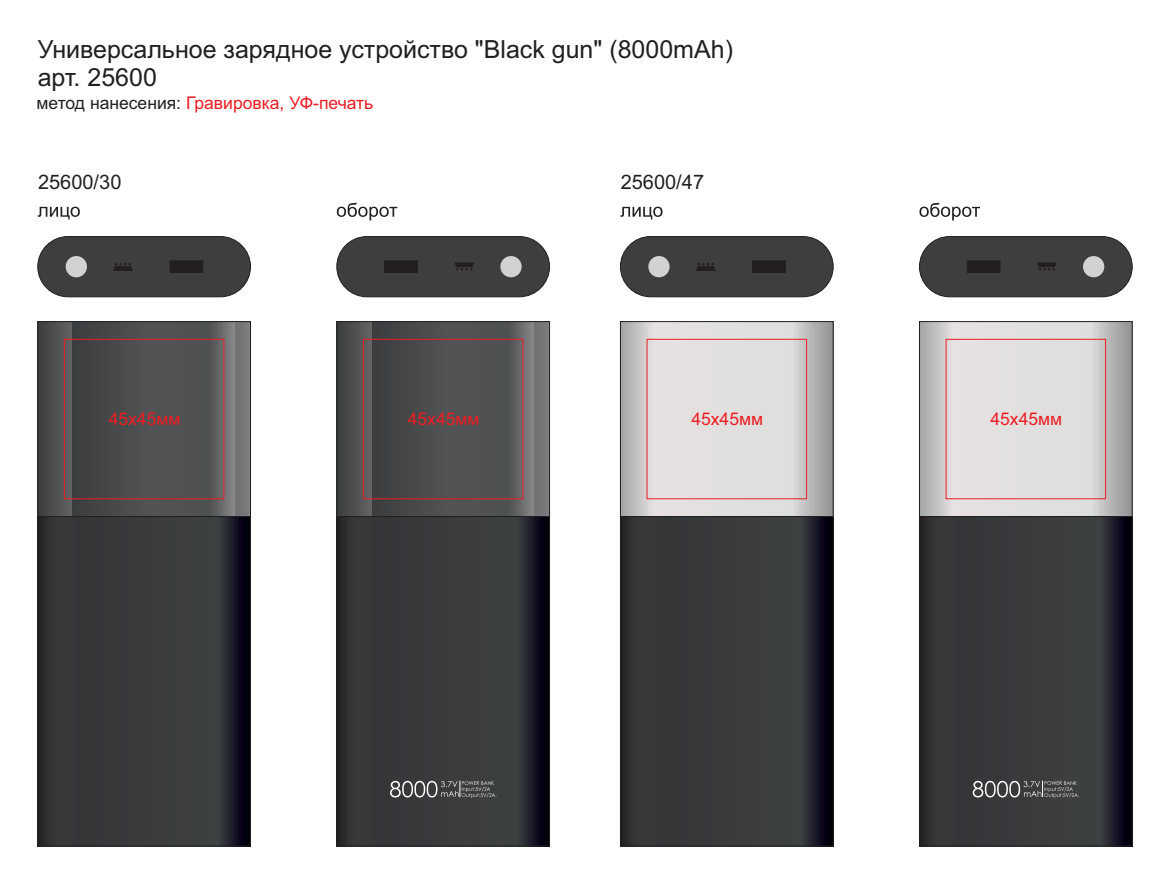
<style>
.page{position:relative;width:1170px;height:886px;background:#fff}
.page>*{position:absolute;margin:0;border:0;box-sizing:border-box;transform-origin:0 0}
.t1{font:25px/27.9px "Arial";color:#231f20}
.t2{font:20px "Arial";color:#231f20}
.t3{font:17.5px "Arial";color:#ee1d23}
.s1{color:#231f20}
</style>
<div class="page">
<svg style="left:338px;top:518px;width:210px;height:326px;background:#333437"></svg>
<div style="left:336px;top:516px;width:214px;height:330px;border:1px solid #231f20"></div>
<svg style="left:338px;top:323px;width:210px;height:192px;background:#515354"></svg>
<div style="left:336px;top:321px;width:214px;height:196px;border:1px solid #231f20"></div>
<svg style="left:390px;top:780px;width:106px;height:18px;background:#626364"></svg>
<svg style="left:921px;top:518px;width:209px;height:326px;background:#333437"></svg>
<div style="left:919px;top:516px;width:213px;height:330px;border:1px solid #231f20"></div>
<svg style="left:921px;top:323px;width:209px;height:192px;background:#d5d2d2"></svg>
<div style="left:919px;top:321px;width:213px;height:196px;border:1px solid #231f20"></div>
<svg style="left:972px;top:780px;width:106px;height:18px;background:#616364"></svg>
<svg style="left:39px;top:518px;width:210px;height:326px;background:#333437"></svg>
<div style="left:37px;top:516px;width:214px;height:330px;border:1px solid #231f20"></div>
<svg style="left:39px;top:323px;width:210px;height:192px;background:#515254"></svg>
<div style="left:37px;top:321px;width:214px;height:196px;border:1px solid #231f20"></div>
<svg style="left:622px;top:518px;width:209px;height:326px;background:#333438"></svg>
<div style="left:620px;top:516px;width:213px;height:330px;border:1px solid #231f20"></div>
<svg style="left:622px;top:323px;width:209px;height:192px;background:#d5d2d2"></svg>
<div style="left:620px;top:321px;width:213px;height:196px;border:1px solid #231f20"></div>
<div style="left:64px;top:339px;width:160px;height:160px;border:1px solid #ee1d23"></div>
<div style="left:647px;top:339px;width:159px;height:160px;border:1px solid #ee1d23"></div>
<div style="left:363px;top:339px;width:160px;height:160px;border:1px solid #ee1d23"></div>
<div style="left:945px;top:339px;width:160px;height:160px;border:1px solid #ee1d23"></div>
<div style="left:37px;top:236px;width:214px;height:61px;background:#3e3e3f;border:1px solid #231f20;border-radius:30px"></div>
<div style="left:66px;top:256px;width:21px;height:21px;background:#d1d2d4;border-radius:50%"></div>
<svg style="left:113px;top:263px;width:20px;height:8px"></svg>
<svg style="left:169px;top:260px;width:34px;height:13px"></svg>
<div style="left:620px;top:236px;width:213px;height:61px;background:#3e3e3f;border:1px solid #231f20;border-radius:30px"></div>
<div style="left:648px;top:256px;width:21px;height:21px;background:#d1d2d4;border-radius:50%"></div>
<svg style="left:696px;top:263px;width:19px;height:8px"></svg>
<svg style="left:752px;top:260px;width:34px;height:13px"></svg>
<div style="left:336px;top:236px;width:214px;height:61px;background:#3e3e3f;border:1px solid #231f20;border-radius:30px"></div>
<div style="left:500px;top:256px;width:21px;height:21px;background:#d1d2d4;border-radius:50%"></div>
<svg style="left:455px;top:262px;width:19px;height:8px"></svg>
<svg style="left:384px;top:260px;width:34px;height:13px"></svg>
<div style="left:919px;top:236px;width:213px;height:61px;background:#3e3e3f;border:1px solid #231f20;border-radius:30px"></div>
<div style="left:1082px;top:256px;width:22px;height:21px;background:#d1d2d4;border-radius:50%"></div>
<svg style="left:1037px;top:262px;width:19px;height:8px"></svg>
<svg style="left:967px;top:260px;width:33px;height:13px"></svg>
<svg style="left:38px;top:207px;width:42px;height:12px"></svg>
<svg style="left:620px;top:207px;width:42px;height:12px"></svg>
<svg style="left:337px;top:203px;width:60px;height:17px"></svg>
<svg style="left:919px;top:203px;width:60px;height:17px"></svg>
<h1 class="t1" style="left:38px;top:38px;width:696px">Универсальное зарядное устройство "Black gun" (8000mAh) арт. 25600</h1>
<p class="t3" style="left:37px;top:96px;width:338px"><span class="s1">метод нанесения:</span> Гравировка, УФ-печать</p>
<p class="t2" style="left:38px;top:174px;width:85px">25600/30</p>
<p class="t2" style="left:620px;top:174px;width:85px">25600/47</p>
<p class="t3" style="left:109px;top:412px;width:73px">45х45мм</p>
<p class="t3" style="left:408px;top:412px;width:73px">45х45мм</p>
<p class="t3" style="left:691px;top:412px;width:73px">45х45мм</p>
<p class="t3" style="left:990px;top:412px;width:73px">45х45мм</p>
</div>
